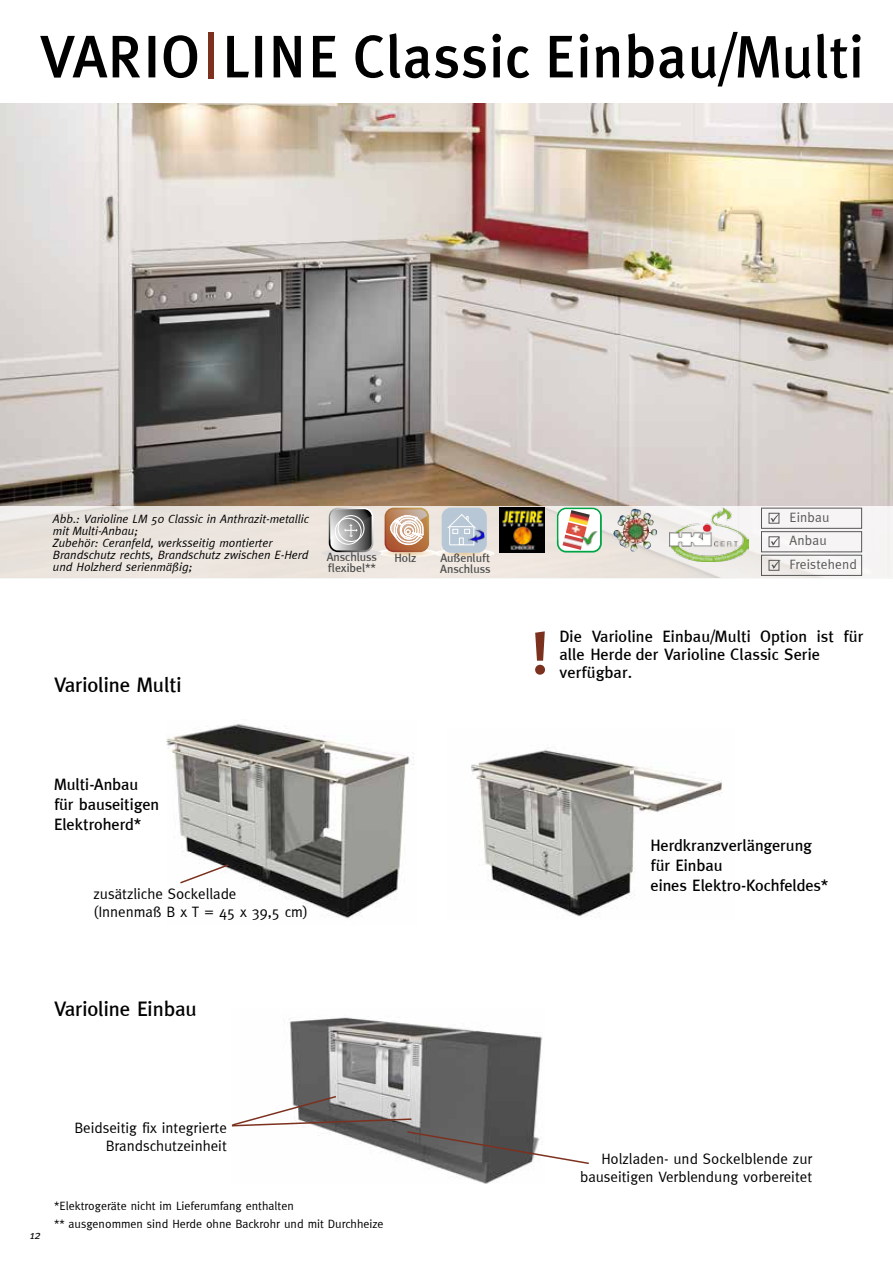
<style>
.page{position:relative;width:893px;height:1263px;background:#fff}
.page>*{position:absolute;margin:0;border:0;box-sizing:border-box;transform-origin:0 0}
.t1{font:700 60px "Meta";color:#7c311f}
.t2{font:500 21px "Meta";color:#000}
.t3{font:500 16.5px/19.8px "Meta";color:#000}
.t4{font:15px/18px "Meta";color:#000;text-align:right}
.t5{font:13.5px/23.5px "Meta";letter-spacing:.01em;color:#575756}
.t6{font:italic 12px/12px "Meta";color:#000}
.t7{font:12px/18px "Meta";color:#000}
.t8{font:500 12px/10.5px "Meta";color:#4d4d4c}
.t9{font:500 4.35px/5.1px "Meta";color:#000}
</style>
<div class="page">
<img style="left:289px;top:1017px;width:254px;height:167px">
<svg style="left:231px;top:1095px;width:358px;height:70px"></svg>
<img style="left:471px;top:748px;width:251px;height:169px">
<img style="left:0;top:103px;width:892px;height:403px">
<svg style="left:0;top:506px;width:892px;height:72px;fill:#ede5df"></svg>
<div style="left:761px;top:508px;width:101px;height:21px;border:1px solid #575756"></div>
<div style="left:769px;top:513px;width:10px;height:11px;border:1px solid #575756"></div>
<div style="left:761px;top:531px;width:101px;height:21px;border:1px solid #575756"></div>
<div style="left:769px;top:536px;width:10px;height:11px;border:1px solid #575756"></div>
<div style="left:761px;top:555px;width:101px;height:21px;border:1px solid #575756"></div>
<div style="left:769px;top:560px;width:10px;height:11px;border:1px solid #575756"></div>
<svg style="left:771px;top:560px;width:10px;height:9px"></svg>
<svg style="left:771px;top:537px;width:9px;height:8px"></svg>
<svg style="left:770px;top:513px;width:10px;height:9px"></svg>
<img style="left:500px;top:508px;width:45px;height:45px">
<svg style="left:626px;top:509px;width:9px;height:13px"></svg>
<img style="left:670px;top:508px;width:78px;height:54px">
<svg style="left:557px;top:508px;width:45px;height:44px"></svg>
<svg style="left:559px;top:509px;width:41px;height:42px"></svg>
<svg style="left:559px;top:509px;width:41px;height:41px"></svg>
<img style="left:580px;top:531px;width:19px;height:15px">
<div style="left:322px;top:549px;width:59px;height:9px;background:#e0dcdc;border-radius:50%"></div>
<svg style="left:329px;top:508px;width:165px;height:49px"></svg>
<img style="left:166px;top:724px;width:248px;height:194px">
<svg style="left:179px;top:863px;width:51px;height:22px"></svg>
<div style="left:208px;top:32px;width:6px;height:46px;background:#7c311f"></div>
<svg style="left:40px;top:35px;width:157px;height:43px"></svg>
<svg style="left:227px;top:32px;width:633px;height:54px"></svg>
<hr style="left:892px;top:102px;width:1px;height:476px;background:#d1d2d6">
<p class="t6" style="left:53px;top:512px;width:257px">Abb.: Varioline LM 50 Classic in Anthrazit-metallic mit Multi-Anbau;<br>Zubehör: Ceranfeld, werksseitig montierter Brandschutz rechts, Brandschutz zwischen E-Herd und Holzherd serienmäßig;</p>
<p class="t8" style="left:327px;top:552px;width:52px">Anschluss flexibel**</p>
<p class="t8" style="left:394px;top:552px;width:23px">Holz</p>
<p class="t8" style="left:440px;top:553px;width:52px">Außenluft<br>Anschluss</p>
<p class="t9" style="left:455px;top:558px;width:19px">Außenluft<br>Anschluss</p>
<p class="t2" style="left:54px;top:673px;width:129px">Varioline Multi</p>
<p class="t3" style="left:54px;top:774px;width:107px">Multi-Anbau für bauseitigen<br>Elektroherd*</p>
<p class="t4" style="left:94px;top:884px;width:216px;text-align:left">zusätzliche Sockellade (Innenmaß B x T = 45 x 39,5 cm)</p>
<p class="t2" style="left:54px;top:997px;width:144px">Varioline Einbau</p>
<p class="t4" style="left:74px;top:1119px;width:154px">Beidseitig fix integrierte<br>Brandschutzeinheit</p>
<p class="t6" style="left:30px;top:1229px;width:13px">12</p>
<p class="t7" style="left:54px;top:1197px;width:331px">*Elektrogeräte nicht im Lieferumfang enthalten<br>** ausgenommen sind Herde ohne Backrohr und mit Durchheize</p>
<p class="t5" style="left:790px;top:505px;width:69px">Einbau<br>Anbau<br>Freistehend</p>
<h1 class="t1" style="left:532px;top:618px;width:16px">!</h1>
<p class="t3" style="left:559px;top:627px;width:305px;line-height:18px">Die Varioline Einbau/Multi Option ist für alle Herde der Varioline Classic Serie</p>
<p class="t3" style="left:559px;top:662px;width:74px">verfügbar.</p>
<p class="t3" style="left:651px;top:835px;width:179px">Herdkranzverlängerung für Einbau<br>eines Elektro-Kochfeldes*</p>
<p class="t4" style="left:580px;top:1150px;width:234px">Holzladen- und Sockelblende zur bauseitigen Verblendung vorbereitet</p>
</div>
